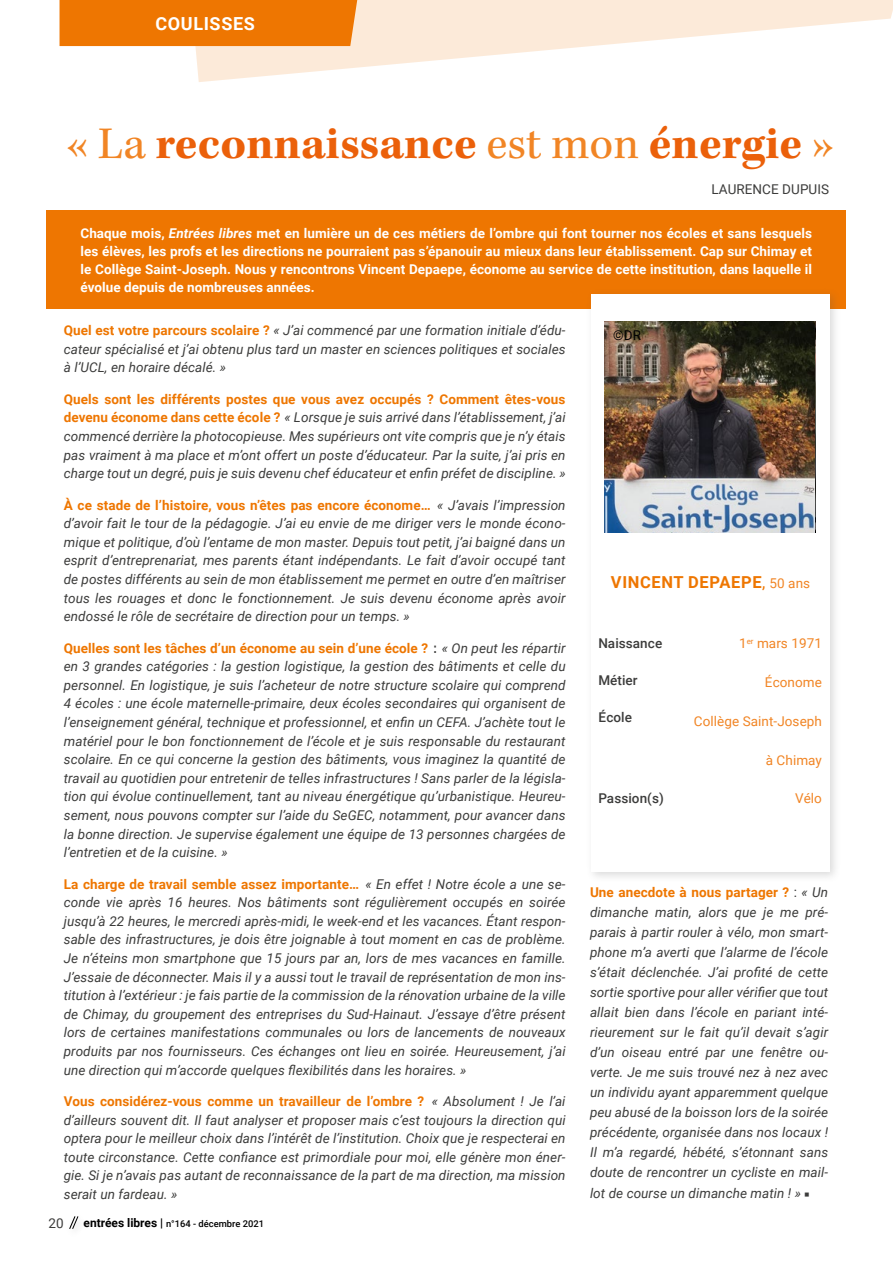
<style>
.page{position:relative;width:893px;height:1263px;background:#fff}
.page>*{position:absolute;margin:0;border:0;box-sizing:border-box;transform-origin:0 0}
.t1{font:700 46.5px "Kepler Std";letter-spacing:.005em;color:#eb600a}
.t2{font:700 18px "Roboto";letter-spacing:.035em;color:#fff}
.t3{font:700 16.5px "Roboto";letter-spacing:.04em;color:#ee7601}
.t4{font:italic 13.5px/18.6px "Roboto";letter-spacing:.005em;color:#3c3c3b;text-align:justify}
.t5{font:700 13.5px/18px "Roboto";letter-spacing:.005em;color:#fff;text-align:justify}
.t6{font:13.5px "Roboto";letter-spacing:.005em;color:#f18525}
.t7{font:500 13.5px "Roboto";letter-spacing:.005em;color:#3c3c3b}
.t8{font:13.5px "Roboto";letter-spacing:.005em;color:#3c3c3b}
.t9{font:13.5px "Roboto";color:#020203}
.t10{font:500 9.3px "Roboto";color:#000}
.s1{font-weight:400;color:#f18525}
.s2{font-style:italic}
.s3{font-weight:700;font-style:normal;color:#ee7601}
.s4{font-family:"Verdana";font-style:normal}
.s5{font-weight:400}
.s6{font-weight:400;font-size:13.5px;color:#f18525}
.s7{font-style:normal}
.s8{font-family:"Kepler Std";font-weight:900;font-style:normal}
.s9{font-weight:700;font-size:12px}
.s10{font-size:12px}
</style>
<div class="page">
<svg style="left:69px;top:1216px;width:9px;height:13px"></svg>
<div style="left:47px;top:210px;width:799px;height:99px;background:#ee7601"></div>
<svg style="left:195px;top:0;width:698px;height:82px;fill:#fcead9"></svg>
<div style="left:60px;top:0;width:301px;height:47px;background:#ee7601"></div>
<div style="left:585px;top:288px;width:255px;height:595px;background:#575756;opacity:.22"></div>
<div style="left:591px;top:294px;width:238px;height:578px;background:#fff"></div>
<img style="left:605px;top:321px;width:210px;height:212px">
<h2 class="t2" style="left:155px;top:11px;width:101px">COULISSES</h2>
<h1 class="t1" style="left:66px;top:117px;width:771px"><span class="s1">« La</span> reconnaissance <span class="s1">est mon</span> énergie <span class="s1">»</span></h1>
<p class="t8" style="left:711px;top:180px;width:119px">LAURENCE DUPUIS</p>
<p class="t5" style="left:80px;top:223px;width:733px">Chaque mois, <span class="s2">Entrées libres</span> met en lumière un de ces métiers de l’ombre qui font tourner nos écoles et sans lesquels les élèves, les profs et les directions ne pourraient pas s’épanouir au mieux dans leur établissement. Cap sur Chimay et le Collège Saint-Joseph. Nous y rencontrons Vincent Depaepe, économe au service de cette institution, dans laquelle il évolue depuis de nombreuses années.</p>
<p class="t4" style="left:64px;top:321px;width:503px"><span class="s3">Quel est votre parcours scolaire ?</span> « J’ai commencé par une formation initiale d’édu&shy;cateur spécialisé et j’ai obtenu plus tard un master en sciences politiques et sociales à l’UCL, en horaire décalé. »</p>
<p class="t4" style="left:64px;top:389px;width:503px"><span class="s3">Quels sont les différents postes que vous avez occupés ? Comment êtes-vous devenu économe dans cette école ?</span> « Lorsque je suis arrivé dans l’établissement, j’ai commencé derrière la photocopieuse. Mes supérieurs ont vite compris que je n’y étais pas vraiment à ma place et m’ont offert un poste d’éducateur. Par la suite, j’ai pris en charge tout un degré, puis je suis devenu chef éducateur et enfin préfet de discipline. »</p>
<p class="t4" style="left:64px;top:495px;width:503px"><span class="s3">À ce stade de l’histoire, vous n’êtes pas encore économe…</span> « J’avais l’impression d’avoir fait le tour de la pédagogie. J’ai eu envie de me diriger vers le monde écono&shy;mique et politique, d’où l’entame de mon master. Depuis tout petit, j’ai baigné dans un esprit d’entreprenariat, mes parents étant indépendants. Le fait d’avoir occupé tant de postes différents au sein de mon établissement me permet en outre d’en maîtriser tous les rouages et donc le fonctionnement. Je suis devenu économe après avoir endossé le rôle de secrétaire de direction pour un temps. »</p>
<p class="t4" style="left:64px;top:638px;width:503px"><span class="s3">Quelles sont les tâches d’un économe au sein d’une école ?</span> <span class="s4">:</span> « On peut les répartir en 3 grandes catégories : la gestion logistique, la gestion des bâtiments et celle du personnel. En logistique, je suis l’acheteur de notre structure scolaire qui comprend 4 écoles : une école maternelle-primaire, deux écoles secondaires qui organisent de l’enseignement général, technique et professionnel, et enfin un CEFA. J’achète tout le matériel pour le bon fonctionnement de l’école et je suis responsable du restaurant scolaire. En ce qui concerne la gestion des bâtiments, vous imaginez la quantité de travail au quotidien pour entretenir de telles infrastructures ! Sans parler de la législa&shy;tion qui évolue continuellement, tant au niveau énergétique qu’urbanistique. Heureu&shy;sement, nous pouvons compter sur l’aide du SeGEC, notamment, pour avancer dans la bonne direction. Je supervise également une équipe de 13 personnes chargées de l’entretien et de la cuisine. »</p>
<p class="t4" style="left:64px;top:874px;width:503px"><span class="s3">La charge de travail semble assez importante…</span> « En effet ! Notre école a une se&shy;conde vie après 16 heures. Nos bâtiments sont régulièrement occupés en soirée jusqu’à 22 heures, le mercredi après-midi, le week-end et les vacances. Étant respon&shy;sable des infrastructures, je dois être joignable à tout moment en cas de problème.<br>Je n’éteins mon smartphone que 15 jours par an, lors de mes vacances en famille.<br>J’essaie de déconnecter. Mais il y a aussi tout le travail de représentation de mon ins&shy;titution à l’extérieur : je fais partie de la commission de la rénovation urbaine de la ville de Chimay, du groupement des entreprises du Sud-Hainaut. J’essaye d’être présent lors de certaines manifestations communales ou lors de lancements de nouveaux produits par nos fournisseurs. Ces échanges ont lieu en soirée. Heureusement, j’ai une direction qui m’accorde quelques flexibilités dans les horaires. »</p>
<p class="t4" style="left:64px;top:1091px;width:503px"><span class="s3">Vous considérez-vous comme un travailleur de l’ombre ?</span> « Absolument ! Je l’ai d’ailleurs souvent dit. Il faut analyser et proposer mais c’est toujours la direction qui optera pour le meilleur choix dans l’intérêt de l’institution. Choix que je respecterai en toute circonstance. Cette confiance est primordiale pour moi, elle génère mon éner&shy;gie. Si je n’avais pas autant de reconnaissance de la part de ma direction, ma mission serait un fardeau. »</p>
<p class="t9" style="left:613px;top:326px;width:29px">©DR</p>
<p class="t3" style="left:611px;top:570px;width:201px">VINCENT DEPAEPE<span class="s5">,</span> <span class="s6">50 ans</span></p>
<p class="t6" style="left:739px;top:634px;width:84px">1<sup>er</sup> mars 1971</p>
<p class="t6" style="left:765px;top:673px;width:59px">Économe</p>
<p class="t6" style="left:694px;top:712px;width:130px">Collège Saint-Joseph</p>
<p class="t6" style="left:766px;top:750px;width:58px">à Chimay</p>
<p class="t6" style="left:795px;top:789px;width:28px">Vélo</p>
<p class="t7" style="left:598px;top:634px;width:65px">Naissance</p>
<p class="t7" style="left:598px;top:671px;width:41px">Métier</p>
<p class="t7" style="left:599px;top:708px;width:35px">École</p>
<p class="t7" style="left:598px;top:789px;width:67px">Passion(s)</p>
<p class="t4" style="left:590px;top:881px;width:240px;line-height:20.1px"><span class="s3">Une anecdote à nous partager ?</span> <span class="s7">:</span> « Un dimanche matin, alors que je me pré&shy;parais à partir rouler à vélo, mon smart&shy;phone m’a averti que l’alarme de l’école s’était déclenchée. J’ai profité de cette sortie sportive pour aller vérifier que tout allait bien dans l’école en pariant inté&shy;rieurement sur le fait qu’il devait s’agir d’un oiseau entré par une fenêtre ou&shy;verte. Je me suis trouvé nez à nez avec un individu ayant apparemment quelque peu abusé de la boisson lors de la soirée précédente, organisée dans nos locaux !<br>Il m’a regardé, hébété, s’étonnant sans doute de rencontrer un cycliste en mail&shy;lot de course un dimanche matin ! » <span class="s8">■</span></p>
<p class="t8" style="left:49px;top:1213px;width:17px">20</p>
<p class="t10" style="left:84px;top:1217px;width:182px"><span class="s9">entrées libres</span> <span class="s10">|</span> n°164 - décembre 2021</p>
</div>
